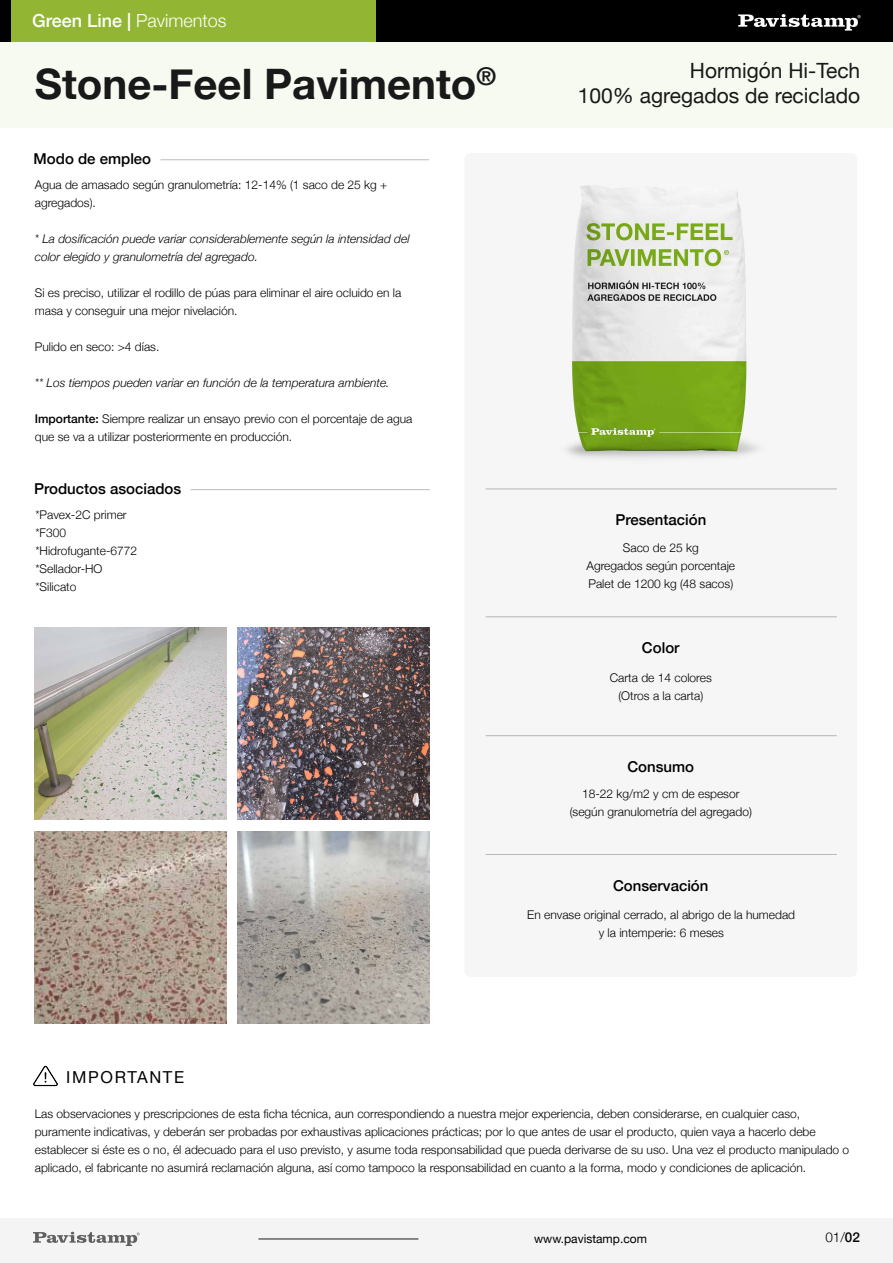
<style>
.page{position:relative;width:893px;height:1263px;background:#fff}
.page>*{position:absolute;margin:0;border:0;box-sizing:border-box;transform-origin:0 0}
.t1{font:700 42px "Helvetica Neue";color:#191919}
.t2{font:21px/25.2px "Helvetica Neue";color:#191919;text-align:right}
.t3{font:500 18px "Helvetica Neue";color:#fff}
.t4{font:16.5px "Helvetica Neue";letter-spacing:.1em;color:#000}
.t5{font:500 15px "Helvetica Neue";color:#000}
.t6{font:300 13.5px "Helvetica Neue";color:#000}
.t7{font:300 12px/18px "Helvetica Neue";color:#000}
.t8{font:italic 300 12px/18px "Helvetica Neue";color:#000}
.t9{font:12px "Helvetica Neue";color:#000}
.s1{font-weight:300}
.s2{font-weight:500}
</style>
<div class="page">
<div style="left:0;top:41px;width:893px;height:86px;background:#f7faf1"></div>
<div style="left:0;top:0;width:376px;height:41px;background:#92b633"></div>
<div style="left:376px;top:0;width:517px;height:41px;background:#000"></div>
<svg style="left:738px;top:14px;width:123px;height:17px"></svg>
<div style="left:0;top:0;width:11px;height:41px;background:#000"></div>
<hr style="left:160px;top:159px;width:269px;height:1px;background:#191919">
<div style="left:464px;top:153px;width:393px;height:824px;background:#f4f4f4;border-radius:7px"></div>
<hr style="left:486px;top:616px;width:351px;height:1px;background:#191919">
<hr style="left:486px;top:489px;width:351px;height:1px;background:#191919">
<hr style="left:486px;top:735px;width:351px;height:1px;background:#191919">
<hr style="left:486px;top:854px;width:351px;height:1px;background:#191919">
<div style="left:0;top:1218px;width:893px;height:45px;background:#f4f4f4"></div>
<svg style="left:33px;top:1232px;width:107px;height:14px"></svg>
<hr style="left:258px;top:1239px;width:160px;height:1px;background:#191919">
<img style="left:34px;top:1065px;width:23px;height:22px">
<hr style="left:191px;top:489px;width:239px;height:1px;background:#191919">
<img style="left:567px;top:185px;width:191px;height:273px">
<svg style="left:724px;top:250px;width:5px;height:5px"></svg>
<img style="left:35px;top:627px;width:191px;height:192px">
<img style="left:238px;top:627px;width:192px;height:192px">
<img style="left:238px;top:832px;width:192px;height:191px">
<img style="left:35px;top:832px;width:191px;height:191px">
<h3 class="t3" style="left:32px;top:6px;width:196px">Green Line | <span class="s1">Pavimentos</span></h3>
<h1 class="t1" style="left:35px;top:51px;width:463px">Stone-Feel Pavimento<sup>®</sup></h1>
<p class="t5" style="left:34px;top:147px;width:119px">Modo de empleo</p>
<p class="t7" style="left:35px;top:175px;width:354px">Agua de amasado según granulometría: 12-14% (1 saco de 25 kg + agregados).</p>
<p class="t8" style="left:35px;top:229px;width:376px">* La dosificación puede variar considerablemente según la intensidad del color elegido y granulometría del agregado.</p>
<p class="t7" style="left:35px;top:283px;width:368px">Si es preciso, utilizar el rodillo de púas para eliminar el aire ocluido en la masa y conseguir una mejor nivelación.</p>
<p class="t7" style="left:35px;top:337px;width:126px">Pulido en seco: &gt;4 días.</p>
<p class="t8" style="left:35px;top:373px;width:356px">** Los tiempos pueden variar en función de la temperatura ambiente.</p>
<p class="t7" style="left:35px;top:409px;width:379px"><span class="s2">Importante:</span> Siempre realizar un ensayo previo con el porcentaje de agua que se va a utilizar posteriormente en producción.</p>
<p class="t5" style="left:34px;top:476px;width:149px">Productos asociados</p>
<p class="t7" style="left:35px;top:505px;width:103px">*Pavex-2C primer *F300 *Hidrofugante-6772 *Sellador-HO *Silicato</p>
<h2 class="t2" style="left:578px;top:59px;width:284px">Hormigón Hi-Tech<br>100% agregados de reciclado</h2>
<p class="t5" style="left:615px;top:508px;width:92px">Presentación</p>
<p class="t7" style="left:586px;top:538px;width:150px;text-align:center">Saco de 25 kg<br>Agregados según porcentaje<br>Palet de 1200 kg (48 sacos)</p>
<p class="t5" style="left:642px;top:635px;width:39px">Color</p>
<p class="t7" style="left:610px;top:668px;width:104px;text-align:center">Carta de 14 colores (Otros a la carta)</p>
<p class="t5" style="left:627px;top:754px;width:68px">Consumo</p>
<p class="t7" style="left:570px;top:784px;width:184px;text-align:center">18-22 kg/m2 y cm de espesor (según granulometría del agregado)</p>
<p class="t5" style="left:613px;top:873px;width:97px">Conservación</p>
<p class="t7" style="left:527px;top:905px;width:269px;text-align:center">En envase original cerrado, al abrigo de la humedad y la intemperie: 6 meses</p>
<h3 class="t4" style="left:66px;top:1065px;width:119px">IMPORTANTE</h3>
<p class="t7" style="left:35px;top:1104px;width:816px">Las observaciones y prescripciones de esta ficha técnica, aun correspondiendo a nuestra mejor experiencia, deben considerarse, en cualquier caso, puramente indicativas, y deberán ser probadas por exhaustivas aplicaciones prácticas; por lo que antes de usar el producto, quien vaya a hacerlo debe establecer si éste es o no, él adecuado para el uso previsto, y asume toda responsabilidad que pueda derivarse de su uso. Una vez el producto manipulado o aplicado, el fabricante no asumirá reclamación alguna, así como tampoco la responsabilidad en cuanto a la forma, modo y condiciones de aplicación.</p>
<p class="t9" style="left:534px;top:1230px;width:114px">www.pavistamp.com</p>
<p class="t6" style="left:825px;top:1226px;width:36px">01/<span class="s2">02</span></p>
</div>
